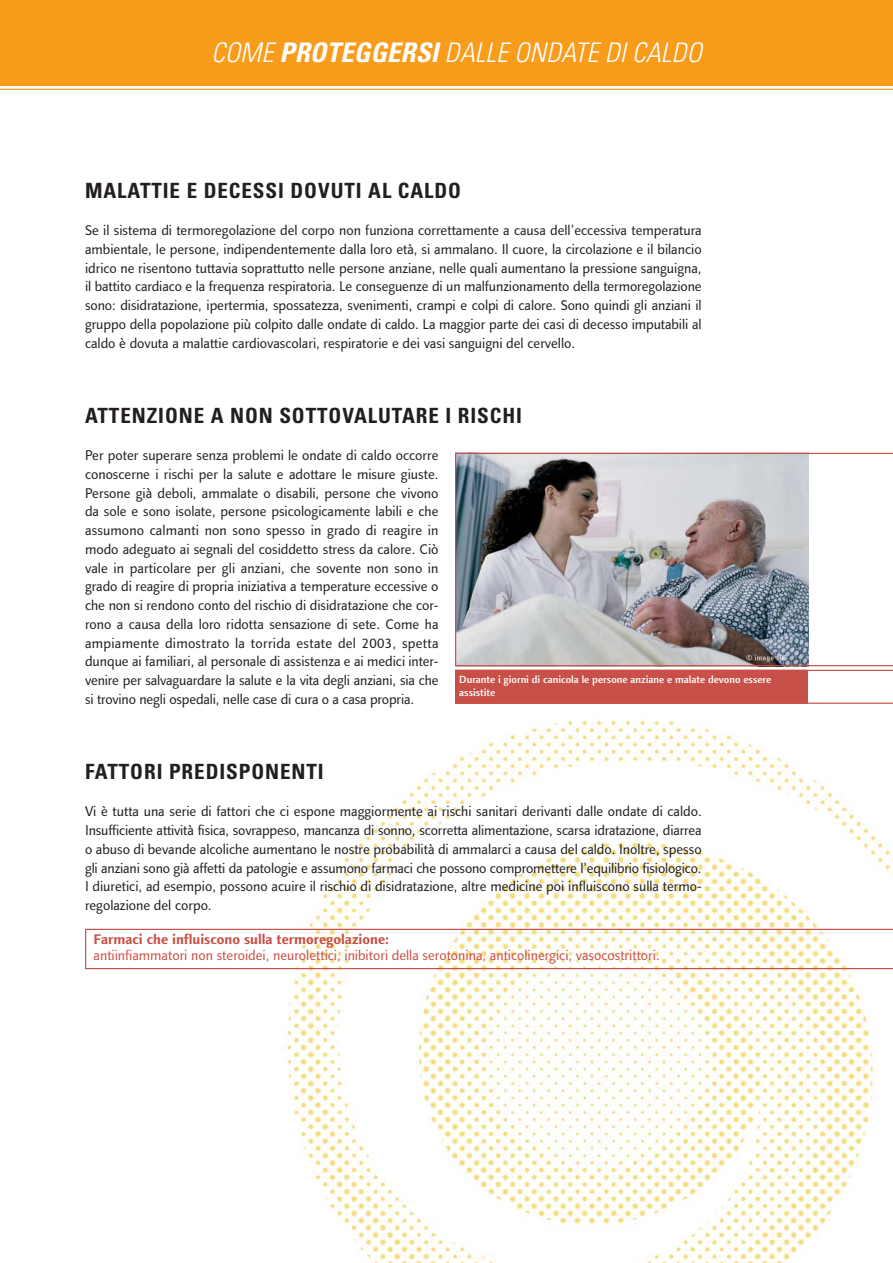
<style>
.page{position:relative;width:893px;height:1263px;background:#fff}
.page>*{position:absolute;margin:0;border:0;box-sizing:border-box;transform-origin:0 0}
.t1{font:italic 300 condensed 27px "Univers LT";letter-spacing:.005em;color:#fff}
.t2{font:700 condensed 21px "Univers LT";letter-spacing:.045em;color:#231f20}
.t3{font:14.25px/18.8px "Linotype Finnegan";color:#231f20;text-align:justify}
.t4{font:14.25px "Linotype Finnegan";color:#c75048}
.t5{font:700 14.25px "Linotype Finnegan";color:#c75048}
.t6{font:500 10.5px/13.5px "Linotype Finnegan";color:#fff}
.s1{font-weight:700}
</style>
<div class="page">
<img style="left:128px;top:720px;width:765px;height:543px">
<div style="left:0;top:0;width:893px;height:85px;background:#f99c1c"></div>
<hr style="left:0;top:89px;width:893px;height:1px;background:#f99c1c">
<img style="left:455px;top:452px;width:438px;height:252px">
<svg style="left:85px;top:929px;width:808px;height:40px"></svg>
<h1 class="t1" style="left:211px;top:41px;width:492px">COME <span class="s1">PROTEGGERSI</span> DALLE ONDATE DI CALDO</h1>
<h2 class="t2" style="left:85px;top:181px;width:377px">MALATTIE E DECESSI DOVUTI AL CALDO</h2>
<p class="t3" style="left:85px;top:222px;width:618px">Se il sistema di termoregolazione del corpo non funziona correttamente a causa dell’eccessiva temperatura ambientale, le persone, indipendentemente dalla loro età, si ammalano. Il cuore, la circolazione e il bilancio idrico ne risentono tuttavia soprattutto nelle persone anziane, nelle quali aumentano la pressione sanguigna, il battito cardiaco e la frequenza respiratoria. Le conseguenze di un malfunzionamento della termoregolazione sono: disidratazione, ipertermia, spossatezza, svenimenti, crampi e colpi di calore. Sono quindi gli anziani il gruppo della popolazione più colpito dalle ondate di caldo. La maggior parte dei casi di decesso imputabili al caldo è dovuta a malattie cardiovascolari, respiratorie e dei vasi sanguigni del cervello.</p>
<h2 class="t2" style="left:85px;top:406px;width:439px">ATTENZIONE A NON SOTTOVALUTARE I RISCHI</h2>
<p class="t3" style="left:85px;top:447px;width:355px">Per poter superare senza problemi le ondate di caldo occorre conoscerne i rischi per la salute e adottare le misure giuste.<br>Persone già deboli, ammalate o disabili, persone che vivono da sole e sono isolate, persone psicologicamente labili e che assumono calmanti non sono spesso in grado di reagire in modo adeguato ai segnali del cosiddetto stress da calore. Ciò vale in particolare per gli anziani, che sovente non sono in grado di reagire di propria iniziativa a temperature eccessive o che non si rendono conto del rischio di disidratazione che cor&shy;rono a causa della loro ridotta sensazione di sete. Come ha ampiamente dimostrato la torrida estate del 2003, spetta dunque ai familiari, al personale di assistenza e ai medici inter&shy;venire per salvaguardare la salute e la vita degli anziani, sia che si trovino negli ospedali, nelle case di cura o a casa propria.</p>
<p class="t6" style="left:459px;top:674px;width:314px">Durante i giorni di canicola le persone anziane e malate devono essere assistite</p>
<h2 class="t2" style="left:85px;top:762px;width:240px">FATTORI PREDISPONENTI</h2>
<p class="t3" style="left:85px;top:803px;width:618px">Vi è tutta una serie di fattori che ci espone maggiormente ai rischi sanitari derivanti dalle ondate di caldo.<br>Insufficiente attività fisica, sovrappeso, mancanza di sonno, scorretta alimentazione, scarsa idratazione, diarrea o abuso di bevande alcoliche aumentano le nostre probabilità di ammalarci a causa del caldo. Inoltre, spesso gli anziani sono già affetti da patologie e assumono farmaci che possono compromettere l’equilibrio fisiologico.<br>I diuretici, ad esempio, possono acuire il rischio di disidratazione, altre medicine poi influiscono sulla termo&shy;regolazione del corpo.</p>
<p class="t5" style="left:94px;top:934px;width:297px">Farmaci che influiscono sulla termoregolazione:</p>
<p class="t4" style="left:94px;top:950px;width:568px">antiinfiammatori non steroidei, neurolettici, inibitori della serotonina, anticolinergici, vasocostrittori.</p>
</div>
